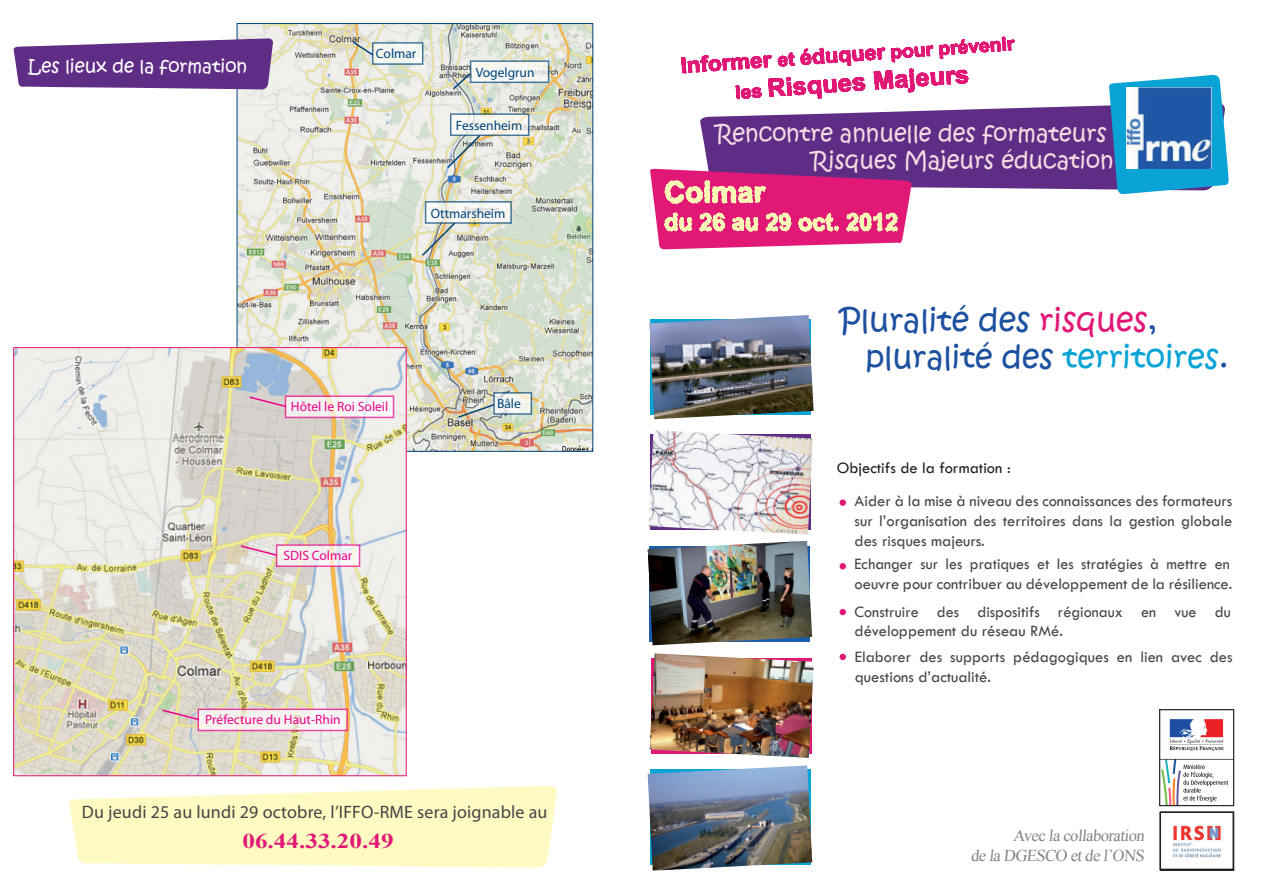
<style>
.page{position:relative;width:1263px;height:893px;background:#fff}
.page>*{position:absolute;margin:0;border:0;box-sizing:border-box;transform-origin:0 0}
.t1{font:31.2px/37.5px "Kristen ITC";color:#1d51a0}
.t2{font:22.95px/27.5px "Kristen ITC";color:#f5dce3;text-align:right}
.t3{font:700 21px "Times New Roman";color:#e11876;scale:1.2 1}
.t4{font:18px "Myriad Pro";letter-spacing:.01em;color:#454647}
.t5{font:18px "Kristen ITC";color:#fff}
.t6{font:16.5px/19.8px "Tw Cen";color:#464748}
.t7{font:16.5px/19.8px "Times New Roman";color:#828487;text-align:right}
.t8{font:16.5px "Tw Cen";color:#231f20}
.t9{font:13.5px "Myriad Pro";color:#ed028c}
.t10{font:13.5px "Myriad Pro";color:#00447c}
.s1{color:#e11876}
.s2{color:#0aa3d6}
</style>
<div class="page">
<svg style="left:700px;top:105px;width:408px;height:85px;background:#6f4291"></svg>
<img style="left:648px;top:430px;width:165px;height:104px">
<img style="left:647px;top:541px;width:165px;height:104px">
<img style="left:649px;top:653px;width:165px;height:105px">
<img style="left:648px;top:765px;width:164px;height:106px">
<img style="left:1161px;top:719px;width:71px;height:85px">
<div style="left:1159px;top:710px;width:75px;height:96px;border:1px solid #231f20"></div>
<svg style="left:1108px;top:74px;width:121px;height:121px"></svg>
<img style="left:1126px;top:87px;width:85px;height:81px">
<svg style="left:650px;top:168px;width:262px;height:81px;background:#dd4f8b"></svg>
<svg style="left:681px;top:37px;width:334px;height:63px"></svg>
<svg style="left:1160px;top:812px;width:74px;height:58px"></svg>
<div style="left:839px;top:499px;width:7px;height:7px;background:#e11876;border-radius:50%"></div>
<div style="left:839px;top:563px;width:7px;height:6px;background:#e11876;border-radius:50%"></div>
<div style="left:839px;top:609px;width:7px;height:6px;background:#e11876;border-radius:50%"></div>
<div style="left:839px;top:654px;width:7px;height:6px;background:#e11876;border-radius:50%"></div>
<svg style="left:69px;top:786px;width:488px;height:82px;background:#fffac9"></svg>
<img style="left:239px;top:25px;width:352px;height:424px">
<svg style="left:351px;top:40px;width:24px;height:17px"></svg>
<svg style="left:375px;top:45px;width:45px;height:17px"></svg>
<svg style="left:456px;top:403px;width:40px;height:16px"></svg>
<svg style="left:496px;top:395px;width:33px;height:17px"></svg>
<svg style="left:446px;top:133px;width:36px;height:37px"></svg>
<svg style="left:453px;top:116px;width:73px;height:17px"></svg>
<svg style="left:451px;top:72px;width:21px;height:19px"></svg>
<svg style="left:470px;top:60px;width:79px;height:23px;fill:#f6f5f1"></svg>
<svg style="left:420px;top:221px;width:37px;height:36px"></svg>
<svg style="left:428px;top:204px;width:81px;height:17px"></svg>
<img style="left:16px;top:349px;width:388px;height:425px">
<svg style="left:248px;top:395px;width:37px;height:13px"></svg>
<svg style="left:288px;top:398px;width:103px;height:17px;fill:#f8f5f3"></svg>
<svg style="left:239px;top:544px;width:37px;height:13px"></svg>
<svg style="left:279px;top:547px;width:78px;height:17px"></svg>
<svg style="left:161px;top:708px;width:40px;height:13px"></svg>
<svg style="left:201px;top:712px;width:144px;height:16px;fill:#f5f4f1"></svg>
<svg style="left:14px;top:38px;width:259px;height:51px;background:#734794"></svg>
<img style="left:649px;top:315px;width:165px;height:104px">
<p class="t5" style="left:28px;top:55px;width:221px">Les lieux de la formation</p>
<p class="t10" style="left:376px;top:45px;width:42px">Colmar</p>
<p class="t10" style="left:476px;top:64px;width:60px">Vogelgrun</p>
<p class="t10" style="left:456px;top:117px;width:68px">Fessenheim</p>
<p class="t10" style="left:431px;top:205px;width:76px">Ottmarsheim</p>
<p class="t9" style="left:291px;top:398px;width:99px">Hôtel le Roi Soleil</p>
<p class="t9" style="left:283px;top:547px;width:70px">SDIS Colmar</p>
<p class="t9" style="left:205px;top:711px;width:137px">Préfecture du Haut-Rhin</p>
<p class="t10" style="left:497px;top:395px;width:25px">Bâle</p>
<p class="t4" style="left:82px;top:801px;width:467px">Du jeudi 25 au lundi 29 octobre, l’IFFO-RME sera joignable au</p>
<p class="t3" style="left:242px;top:826px;width:127px">06.44.33.20.49</p>
<p class="t2" style="left:716px;top:120px;width:399px">Rencontre annuelle des formateurs<br>Risques Majeurs éducation</p>
<p class="t1" style="left:866px;top:302px;width:364px;text-indent:-27px">Pluralité des <span class="s1">risques</span>, pluralité des <span class="s2">territoires</span>.</p>
<p class="t8" style="left:837px;top:458px;width:175px">Objectifs de la formation :</p>
<p class="t6" style="left:854px;top:491px;width:379px;text-align:justify">Aider à la mise à niveau des connaissances des formateurs sur l’organisation des territoires dans la gestion globale des risques majeurs.</p>
<p class="t6" style="left:854px;top:554px;width:379px">Echanger sur les pratiques et les stratégies à mettre en oeuvre pour contribuer au développement de la résilience.</p>
<p class="t6" style="left:854px;top:601px;width:378px">Construire des dispositifs régionaux en vue du développement du réseau RMé.</p>
<p class="t6" style="left:855px;top:647px;width:379px">Elaborer des supports pédagogiques en lien avec des questions d’actualité.</p>
<p class="t7" style="left:971px;top:825px;width:177px">Avec la collaboration<br>de la DGESCO et de l’ONS</p>
</div>
